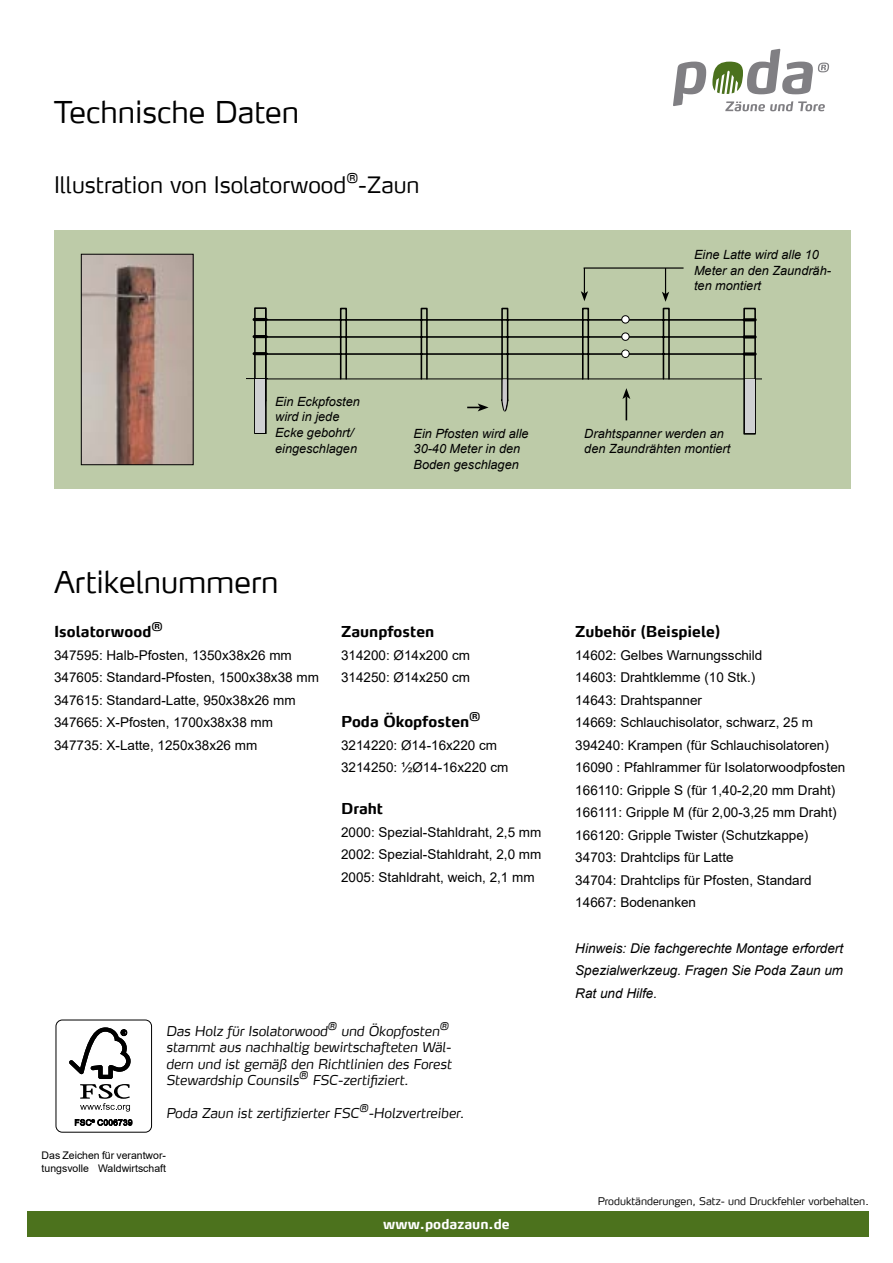
<style>
.page{position:relative;width:893px;height:1263px;background:#fff}
.page>*{position:absolute;margin:0;border:0;box-sizing:border-box;transform-origin:0 0}
.t1{font:300 30px "Max";color:#000}
.t2{font:300 22.5px "Max";color:#000}
.t3{font:700 15px "Max LF";color:#000}
.t4{font:13.5px/22.5px "Arial";color:#000}
.t5{font:italic 300 13.5px/16.5px "Max";color:#000}
.t6{font:italic 13.5px/22.5px "Arial";color:#000;text-align:justify}
.t7{font:700 13.5px "Max";color:#fff}
.t8{font:300 13.5px "Max";color:#000}
.t9{font:italic 12.75px/15.9px "Arial";color:#000}
.t10{font:300 10.5px "Max";color:#000}
.t11{font:10.5px/12.6px "Arial";color:#000}
</style>
<div class="page">
<div style="left:27px;top:1211px;width:842px;height:26px;background:#4c721d"></div>
<svg style="left:673px;top:62px;width:33px;height:44px"></svg>
<svg style="left:725px;top:101px;width:100px;height:10px"></svg>
<svg style="left:712px;top:49px;width:117px;height:45px"></svg>
<div style="left:54px;top:230px;width:797px;height:259px;background:#bdcba8"></div>
<svg style="left:581px;top:268px;width:7px;height:33px"></svg>
<hr style="left:584px;top:267px;width:100px;height:2px;background:#000">
<svg style="left:662px;top:268px;width:7px;height:34px"></svg>
<hr style="left:265px;top:378px;width:497px;height:1px;background:#000">
<svg style="left:267px;top:308px;width:490px;height:126px"></svg>
<svg style="left:744px;top:352px;width:11px;height:4px"></svg>
<svg style="left:744px;top:318px;width:11px;height:3px"></svg>
<svg style="left:744px;top:335px;width:11px;height:3px"></svg>
<svg style="left:621px;top:315px;width:9px;height:43px"></svg>
<svg style="left:622px;top:388px;width:8px;height:32px"></svg>
<svg style="left:467px;top:403px;width:22px;height:8px"></svg>
<svg style="left:503px;top:379px;width:4px;height:32px"></svg>
<svg style="left:247px;top:307px;width:20px;height:127px"></svg>
<div style="left:255px;top:379px;width:10px;height:54px;background:#cfd1d2"></div>
<div style="left:745px;top:379px;width:9px;height:54px;background:#cfd1d2"></div>
<div style="left:622px;top:351px;width:7px;height:6px;background:#fff;border-radius:50%"></div>
<img style="left:83px;top:256px;width:109px;height:207px">
<div style="left:81px;top:254px;width:113px;height:211px;border:1px solid #000"></div>
<div style="left:55px;top:1019px;width:97px;height:114px;border:1px solid #000;border-radius:6px"></div>
<svg style="left:69px;top:1027px;width:62px;height:85px"></svg>
<svg style="left:75px;top:1119px;width:57px;height:7px"></svg>
<h1 class="t1" style="left:54px;top:93px;width:247px">Technische Daten</h1>
<h2 class="t2" style="left:54px;top:171px;width:294px">Illustration von Isolatorwood</h2>
<p class="t8" style="left:346px;top:170px;width:13px">®</p>
<h2 class="t2" style="left:358px;top:171px;width:63px">-Zaun</h2>
<p class="t9" style="left:694px;top:246px;width:138px">Eine Latte wird alle 10<br>Meter an den Zaundräh&shy;ten montiert</p>
<p class="t9" style="left:275px;top:393px;width:86px">Ein Eckpfosten wird in jede<br>Ecke gebohrt/ eingeschlagen</p>
<p class="t9" style="left:414px;top:425px;width:117px">Ein Pfosten wird alle<br>30-40 Meter in den<br>Boden geschlagen</p>
<p class="t9" style="left:584px;top:425px;width:148px">Drahtspanner werden an den Zaundrähten montiert</p>
<h1 class="t1" style="left:54px;top:563px;width:226px">Artikelnummern</h1>
<p class="t3" style="left:54px;top:622px;width:110px">Isolatorwood<sup>®</sup></p>
<p class="t4" style="left:54px;top:644px;width:266px">347595: Halb-Pfosten, 1350x38x26 mm 347605: Standard-Pfosten, 1500x38x38 mm 347615: Standard-Latte, 950x38x26 mm 347665: X-Pfosten, 1700x38x38 mm 347735: X-Latte, 1250x38x26 mm</p>
<p class="t3" style="left:341px;top:622px;width:95px">Zaunpfosten</p>
<p class="t4" style="left:341px;top:644px;width:131px">314200: Ø14x200 cm<br>314250: Ø14x250 cm</p>
<p class="t3" style="left:341px;top:712px;width:141px">Poda Ökopfosten<sup>®</sup></p>
<p class="t4" style="left:341px;top:734px;width:169px">3214220: Ø14-16x220 cm<br>3214250: ½Ø14-16x220 cm</p>
<p class="t3" style="left:341px;top:799px;width:44px">Draht</p>
<p class="t4" style="left:341px;top:821px;width:202px;text-align:justify">2000: Spezial-Stahldraht, 2,5 mm 2002: Spezial-Stahldraht, 2,0 mm 2005: Stahldraht, weich, 2,1 mm</p>
<p class="t5" style="left:166px;top:1022px;width:287px">Das Holz für Isolatorwood<sup>®</sup> und Ökopfosten<sup>® </sup>stammt aus nachhaltig bewirtschafteten Wäl&shy;dern und ist gemäß den Richtlinien des Forest Stewardship Counsils<sup>®</sup> FSC-zertifiziert.</p>
<p class="t5" style="left:166px;top:1105px;width:300px">Poda Zaun ist zertifizierter FSC<sup>®</sup>-Holzvertreiber.</p>
<p class="t11" style="left:42px;top:1149px;width:126px">Das Zeichen für verantwor&shy;tungsvolle Waldwirtschaft</p>
<p class="t7" style="left:383px;top:1215px;width:128px">www.podazaun.de</p>
<p class="t3" style="left:575px;top:622px;width:146px">Zubehör (Beispiele)</p>
<p class="t4" style="left:575px;top:644px;width:272px">14602: Gelbes Warnungsschild<br>14603: Drahtklemme (10 Stk.)<br>14643: Drahtspanner<br>14669: Schlauchisolator, schwarz, 25 m 394240: Krampen (für Schlauchisolatoren)<br>16090 : Pfahlrammer für Isolatorwoodpfosten 166110: Gripple S (für 1,40-2,20 mm Draht)<br>166111: Gripple M (für 2,00-3,25 mm Draht)<br>166120: Gripple Twister (Schutzkappe)<br>34703: Drahtclips für Latte<br>34704: Drahtclips für Pfosten, Standard 14667: Bodenanken</p>
<p class="t6" style="left:575px;top:937px;width:269px">Hinweis: Die fachgerechte Montage erfordert Spezialwerkzeug. Fragen Sie Poda Zaun um Rat und Hilfe.</p>
<p class="t10" style="left:598px;top:1194px;width:273px">Produktänderungen, Satz- und Druckfehler vorbehalten.</p>
</div>
